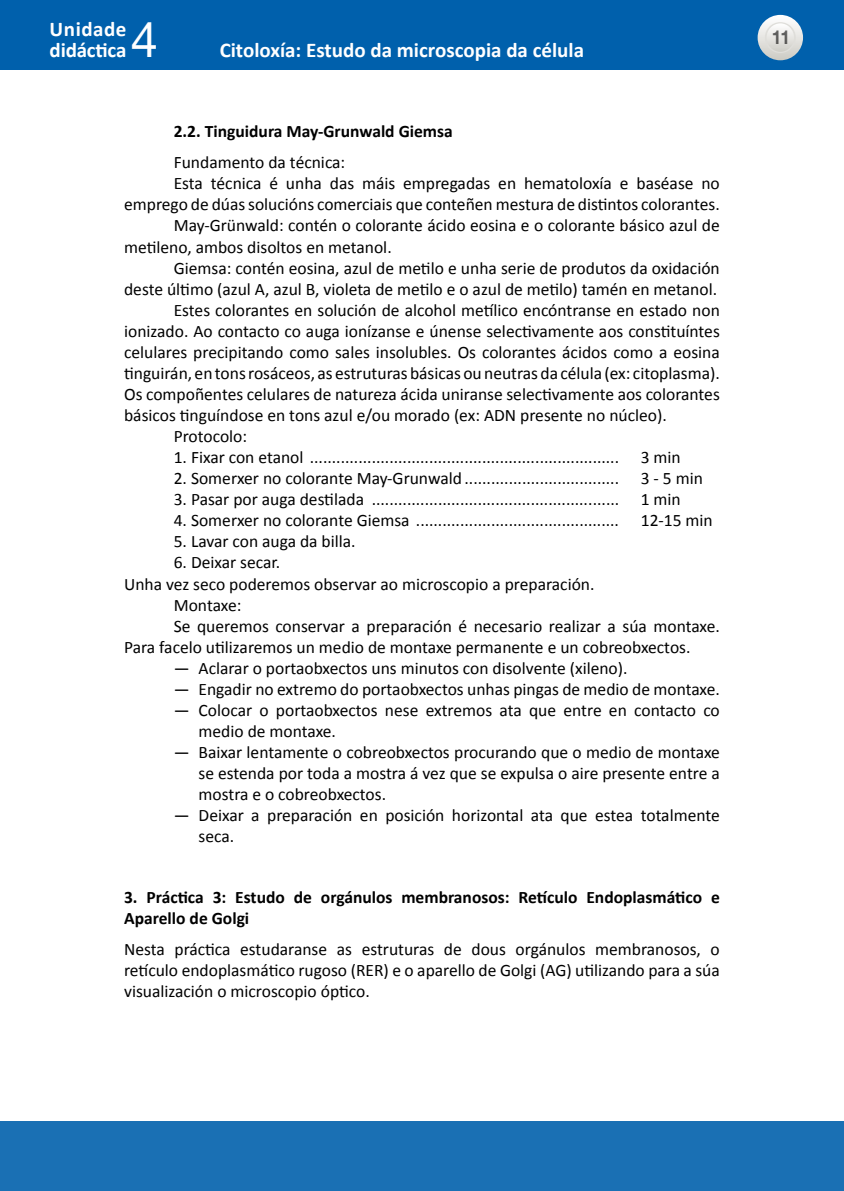
<style>
.page{position:relative;width:844px;height:1191px;background:#fff}
.page>*{position:absolute;margin:0;border:0;box-sizing:border-box;transform-origin:0 0}
.t1{font:49px "Helvetica Neue LT Std";color:#fff}
.t2{font:700 21px/21px "Calibri";color:#fff}
.t3{font:700 19.25px "Helvetica Neue LT Std";color:#000;scale:.9 1}
.TXTO{font:17.5px/21px "Calibri";color:#000;text-align:right}
.TEXTO{font:17.5px/21px "Calibri";color:#000}
.TXTO_sin_SANGRE{font:17.5px/21px "Calibri";color:#000;text-align:justify}
._1º_Epigrafe{font:700 17.5px/21px "Calibri";color:#000}
._2º_Epigrafe{font:700 17.5px "Calibri";color:#000}
</style>
<div class="page">
<div style="left:0;top:1121px;width:843px;height:70px;background:#1a70b4"></div>
<div style="left:0;top:0;width:843px;height:69px;background:#0060ac"></div>
<svg style="left:757px;top:15px;width:45px;height:45px"></svg>
<svg style="left:765px;top:23px;width:29px;height:29px"></svg>
<div style="left:764px;top:22px;width:31px;height:31px;border:1px solid #dfdeda;border-radius:50%"></div>
<p class="t2" style="left:50px;top:19px;width:78px">Unidade didáctica</p>
<h1 class="t1" style="left:131px;top:11px;width:29px">4</h1>
<p class="t2" style="left:220px;top:40px;width:366px">Citoloxía: Estudo da microscopia da célula</p>
<p class="_2º_Epigrafe" style="left:174px;top:120px;width:280px">2.2. Tinguidura May-Grunwald Giemsa</p>
<p class="TXTO" style="left:174px;top:152px;width:173px">Fundamento da técnica:</p>
<p class="TXTO" style="left:124px;top:173px;width:597px">Esta técnica é unha das máis empregadas en hematoloxía e baséase no emprego de dúas solucións comerciais que conteñen mestura de distintos colorantes.</p>
<p class="TXTO" style="left:124px;top:215px;width:597px;text-align:left;text-indent:50px">May-Grünwald: contén o colorante ácido eosina e o colorante básico azul de metileno, ambos disoltos en metanol.</p>
<p class="TXTO" style="left:124px;top:257px;width:597px">Giemsa: contén eosina, azul de metilo e unha serie de produtos da oxidación<br>deste último (azul A, azul B, violeta de metilo e o azul de metilo) tamén en metanol.</p>
<p class="TXTO" style="left:124px;top:299px;width:597px;text-align:justify;text-indent:50px">Estes colorantes en solución de alcohol metílico encóntranse en estado non ionizado. Ao contacto co auga ionízanse e únense selectivamente aos constituíntes celulares precipitando como sales insolubles. Os colorantes ácidos como a eosina tinguirán, en tons rosáceos, as estruturas básicas ou neutras da célula (ex: citoplasma).<br>Os compoñentes celulares de natureza ácida uniranse selectivamente aos colorantes básicos tinguíndose en tons azul e/ou morado (ex: ADN presente no núcleo).</p>
<p class="TXTO" style="left:174px;top:426px;width:75px">Protocolo:</p>
<p class="TEXTO" style="left:174px;top:447px;width:508px">1. Fixar con etanol ...................................................................... 3 min</p>
<p class="TEXTO" style="left:174px;top:468px;width:530px">2. Somerxer no colorante May-Grunwald ................................... 3 - 5 min</p>
<p class="TEXTO" style="left:174px;top:489px;width:508px">3. Pasar por auga destilada ........................................................ 1 min</p>
<p class="TEXTO" style="left:174px;top:510px;width:540px">4. Somerxer no colorante Giemsa .............................................. 12-15 min</p>
<p class="TEXTO" style="left:174px;top:531px;width:183px">5. Lavar con auga da billa.</p>
<p class="TEXTO" style="left:174px;top:552px;width:108px">6. Deixar secar.</p>
<p class="TXTO_sin_SANGRE" style="left:124px;top:573px;width:472px">Unha vez seco poderemos observar ao microscopio a preparación.</p>
<p class="TXTO" style="left:174px;top:594px;width:69px">Montaxe:</p>
<p class="TXTO" style="left:124px;top:615px;width:597px;text-align:left;text-indent:50px">Se queremos conservar a preparación é necesario realizar a súa montaxe.<br>Para facelo utilizaremos un medio de montaxe permanente e un cobreobxectos.</p>
<p class="TEXTO" style="left:174px;top:657px;width:455px">— Aclarar o portaobxectos uns minutos con disolvente (xileno).</p>
<p class="TEXTO" style="left:174px;top:678px;width:547px">— Engadir no extremo do portaobxectos unhas pingas de medio de montaxe.</p>
<p class="TEXTO" style="left:198px;top:699px;width:522px;text-indent:-25px">— Colocar o portaobxectos nese extremos ata que entre en contacto co medio de montaxe.</p>
<p class="TEXTO" style="left:198px;top:741px;width:522px;text-align:justify;text-indent:-25px">— Baixar lentamente o cobreobxectos procurando que o medio de montaxe se estenda por toda a mostra á vez que se expulsa o aire presente entre a mostra e o cobreobxectos.</p>
<p class="TEXTO" style="left:198px;top:804px;width:522px;text-indent:-25px">— Deixar a preparación en posición horizontal ata que estea totalmente seca.</p>
<p class="_1º_Epigrafe" style="left:124px;top:886px;width:597px">3. Práctica 3: Estudo de orgánulos membranosos: Retículo Endoplasmático e<br>Aparello de Golgi</p>
<p class="TXTO_sin_SANGRE" style="left:124px;top:938px;width:597px">Nesta práctica estudaranse as estruturas de dous orgánulos membranosos, o retículo endoplasmático rugoso (RER) e o aparello de Golgi (AG) utilizando para a súa visualización o microscopio óptico.</p>
<p class="t3" style="left:770px;top:26px;width:23px">11</p>
</div>
